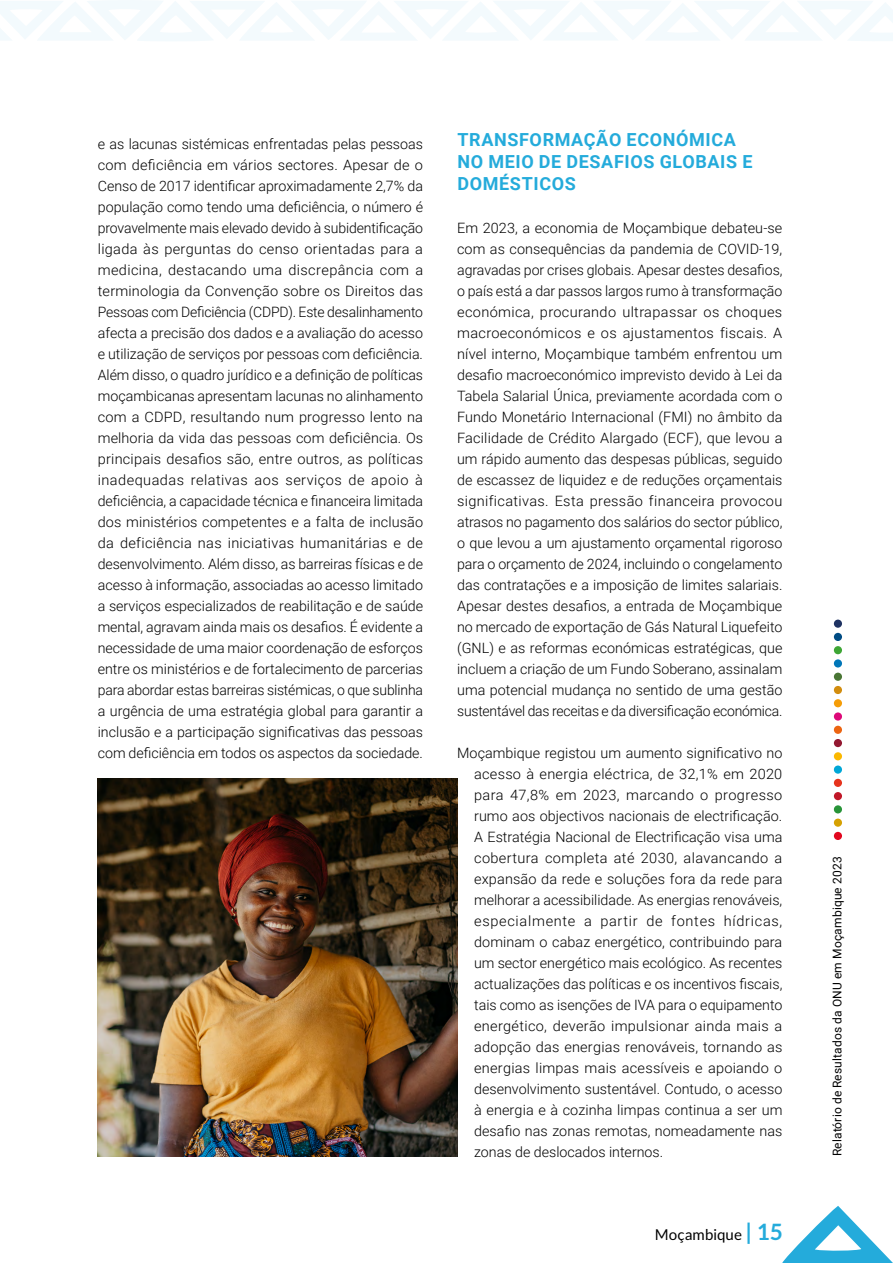
<style>
.page{position:relative;width:893px;height:1263px;background:#fff}
.page>*{position:absolute;margin:0;border:0;box-sizing:border-box;transform-origin:0 0}
.t1{font:700 18px/21.6px "Roboto";letter-spacing:.035em;color:#24abdb}
.t2{font:15px "Lato";letter-spacing:.005em;color:#000}
.t3{font:300 14.25px/21px "Roboto";color:#000;text-align:justify}
.t4{font:12px "Roboto";letter-spacing:.015em;color:#000}
.s1{font-weight:700;font-size:22.5px;color:#24abdb}
</style>
<div class="page">
<svg style="left:782px;top:1206px;width:111px;height:57px"></svg>
<svg style="left:0;top:0;width:893px;height:41px"></svg>
<div style="left:834px;top:620px;width:8px;height:8px;background:#1f3262;border-radius:50%"></div>
<div style="left:834px;top:646px;width:8px;height:8px;background:#3ea635;border-radius:50%"></div>
<div style="left:834px;top:673px;width:8px;height:8px;background:#4a7635;border-radius:50%"></div>
<div style="left:834px;top:699px;width:8px;height:8px;background:#f59d08;border-radius:50%"></div>
<div style="left:834px;top:726px;width:8px;height:8px;background:#ec6411;border-radius:50%"></div>
<div style="left:834px;top:752px;width:8px;height:8px;background:#fbb800;border-radius:50%"></div>
<div style="left:834px;top:779px;width:8px;height:8px;background:#e6331d;border-radius:50%"></div>
<div style="left:834px;top:633px;width:8px;height:8px;background:#004c84;border-radius:50%"></div>
<div style="left:834px;top:659px;width:8px;height:8px;background:#0076b8;border-radius:50%"></div>
<div style="left:834px;top:686px;width:8px;height:8px;background:#d28d0e;border-radius:50%"></div>
<div style="left:834px;top:712px;width:8px;height:9px;background:#dd0979;border-radius:50%"></div>
<div style="left:834px;top:739px;width:8px;height:8px;background:#931831;border-radius:50%"></div>
<div style="left:834px;top:765px;width:8px;height:9px;background:#00a7d7;border-radius:50%"></div>
<div style="left:834px;top:792px;width:8px;height:8px;background:#c11728;border-radius:50%"></div>
<div style="left:834px;top:818px;width:8px;height:9px;background:#d6a102;border-radius:50%"></div>
<div style="left:834px;top:805px;width:8px;height:8px;background:#289438;border-radius:50%"></div>
<div style="left:834px;top:832px;width:8px;height:8px;background:#e2071f;border-radius:50%"></div>
<img style="left:98px;top:779px;width:359px;height:378px">
<p class="t3" style="left:98px;top:132px;width:327px">e as lacunas sistémicas enfrentadas pelas pessoas com deficiência em vários sectores. Apesar de o Censo de 2017 identificar aproximadamente 2,7% da população como tendo uma deficiência, o número é provavelmente mais elevado devido à subidentificação ligada às perguntas do censo orientadas para a medicina, destacando uma discrepância com a terminologia da Convenção sobre os Direitos das Pessoas com Deficiência (CDPD). Este desalinhamento afecta a precisão dos dados e a avaliação do acesso e utilização de serviços por pessoas com deficiência.<br>Além disso, o quadro jurídico e a definição de políticas moçambicanas apresentam lacunas no alinhamento com a CDPD, resultando num progresso lento na melhoria da vida das pessoas com deficiência. Os principais desafios são, entre outros, as políticas inadequadas relativas aos serviços de apoio à deficiência, a capacidade técnica e financeira limitada dos ministérios competentes e a falta de inclusão da deficiência nas iniciativas humanitárias e de desenvolvimento. Além disso, as barreiras físicas e de acesso à informação, associadas ao acesso limitado a serviços especializados de reabilitação e de saúde mental, agravam ainda mais os desafios. É evidente a necessidade de uma maior coordenação de esforços entre os ministérios e de fortalecimento de parcerias para abordar estas barreiras sistémicas, o que sublinha a urgência de uma estratégia global para garantir a inclusão e a participação significativas das pessoas com deficiência em todos os aspectos da sociedade.</p>
<p class="t1" style="left:457px;top:129px;width:297px">TRANSFORMAÇÃO ECONÓMICA<br>NO MEIO DE DESAFIOS GLOBAIS E<br>DOMÉSTICOS</p>
<p class="t3" style="left:457px;top:216px;width:327px">Em 2023, a economia de Moçambique debateu-se com as consequências da pandemia de COVID-19, agravadas por crises globais. Apesar destes desafios, o país está a dar passos largos rumo à transformação económica, procurando ultrapassar os choques macroeconómicos e os ajustamentos fiscais. A nível interno, Moçambique também enfrentou um desafio macroeconómico imprevisto devido à Lei da Tabela Salarial Única, previamente acordada com o Fundo Monetário Internacional (FMI) no âmbito da Facilidade de Crédito Alargado (ECF), que levou a um rápido aumento das despesas públicas, seguido de escassez de liquidez e de reduções orçamentais significativas. Esta pressão financeira provocou atrasos no pagamento dos salários do sector público, o que levou a um ajustamento orçamental rigoroso para o orçamento de 2024, incluindo o congelamento das contratações e a imposição de limites salariais.<br>Apesar destes desafios, a entrada de Moçambique no mercado de exportação de Gás Natural Liquefeito (GNL) e as reformas económicas estratégicas, que incluem a criação de um Fundo Soberano, assinalam uma potencial mudança no sentido de uma gestão sustentável das receitas e da diversificação económica.</p>
<p class="t3" style="left:474px;top:741px;width:310px;text-indent:-17px">Moçambique registou um aumento significativo no acesso à energia eléctrica, de 32,1% em 2020 para 47,8% em 2023, marcando o progresso rumo aos objectivos nacionais de electrificação.<br>A Estratégia Nacional de Electrificação visa uma cobertura completa até 2030, alavancando a expansão da rede e soluções fora da rede para melhorar a acessibilidade. As energias renováveis, especialmente a partir de fontes hídricas, dominam o cabaz energético, contribuindo para um sector energético mais ecológico. As recentes actualizações das políticas e os incentivos fiscais, tais como as isenções de IVA para o equipamento energético, deverão impulsionar ainda mais a adopção das energias renováveis, tornando as energias limpas mais acessíveis e apoiando o desenvolvimento sustentável. Contudo, o acesso à energia e à cozinha limpas continua a ser um desafio nas zonas remotas, nomeadamente nas zonas de deslocados internos.</p>
<p class="t2" style="left:655px;top:1224px;width:129px">Moçambique <span class="s1">| 15</span></p>
<p class="t4" style="left:829px;top:1156px;width:301px;rotate:-90deg">Relatório de Resultados da ONU em Moçambique 2023</p>
</div>
